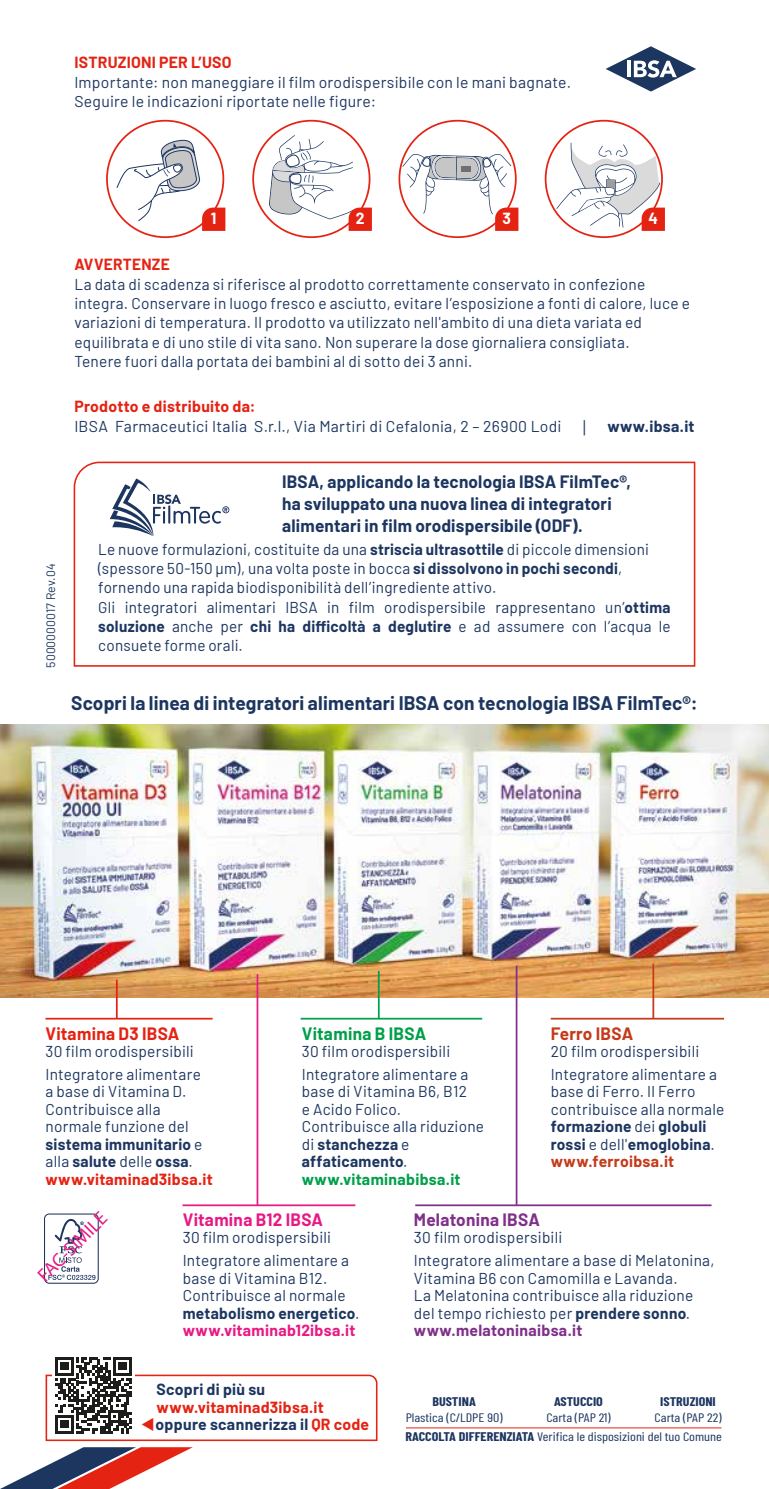
<style>
.page{position:relative;width:769px;height:1489px;background:#fff}
.page>*{position:absolute;margin:0;border:0;box-sizing:border-box;transform-origin:0 0}
.t1{font:700 19.25px "Barlow";letter-spacing:.005em;color:#1d3660}
.t2{font:19.25px "Myriad Pro";color:#e71a84}
.t3{font:700 17.5px/21.9px "Barlow";letter-spacing:.01em;color:#1d3660}
.t4{font:700 17.5px "Barlow";letter-spacing:.015em;color:#e71a84}
.t5{font:700 17.5px "Barlow";letter-spacing:.015em;color:#e42313}
.t6{font:700 17.5px "Barlow";letter-spacing:.015em;color:#7f3089}
.t7{font:700 17.5px "Barlow";letter-spacing:.015em;color:#009f4a}
.t8{font:700 17.5px "Barlow";letter-spacing:.01em;color:#c43a1a}
.t9{font:15.75px/17.5px "Barlow";letter-spacing:.015em;color:#1d3660}
.t10{font:700 15.75px "Barlow";letter-spacing:.02em;color:#1d3660}
.t11{font:700 15.75px "Barlow";letter-spacing:.015em;color:#e42313}
.t12{font:700 15.75px "Barlow";color:#fff}
.t13{font:12.25px/19.4px "Barlow Condensed";color:#1d3660;scale:1.15 1}
.t14{font:700 12.25px "Barlow Condensed";color:#1d3660;scale:1.15 1}
.t15{font:12.25px "Barlow";color:#1d3660}
.s1{font-weight:700;color:#e42313}
.s2{font-size:18.2px}
.s3{font-weight:700}
.s4{font-weight:700;color:#009f4a}
.s5{font-weight:700;color:#e71a84}
.s6{font-weight:700;color:#c43a1a}
.s7{font-weight:700;color:#7f3089}
.s8{color:#e42313}
</style>
<div class="page">
<svg style="left:73px;top:461px;width:623px;height:206px"></svg>
<svg style="left:110px;top:478px;width:119px;height:58px"></svg>
<hr style="left:406px;top:1427px;width:315px;height:1px;background:#e42313">
<svg style="left:116px;top:140px;width:109px;height:91px"></svg>
<svg style="left:269px;top:135px;width:103px;height:96px"></svg>
<svg style="left:402px;top:154px;width:116px;height:77px"></svg>
<svg style="left:556px;top:143px;width:109px;height:88px"></svg>
<svg style="left:606px;top:46px;width:90px;height:46px"></svg>
<svg style="left:2px;top:1357px;width:376px;height:131px"></svg>
<img style="left:0;top:724px;width:769px;height:273px">
<hr style="left:116px;top:979px;width:2px;height:39px;background:#e42313">
<hr style="left:45px;top:1017px;width:168px;height:2px;background:#e42313">
<hr style="left:257px;top:974px;width:1px;height:231px;background:#e71a84">
<hr style="left:183px;top:1204px;width:172px;height:2px;background:#e71a84">
<hr style="left:378px;top:970px;width:2px;height:48px;background:#009f4a">
<hr style="left:301px;top:1017px;width:181px;height:2px;background:#009f4a">
<hr style="left:652px;top:963px;width:2px;height:55px;background:#c43a1a">
<hr style="left:551px;top:1017px;width:173px;height:2px;background:#c43a1a">
<svg style="left:44px;top:1213px;width:55px;height:70px"></svg>
<hr style="left:516px;top:965px;width:1px;height:240px;background:#7f3089">
<hr style="left:415px;top:1204px;width:296px;height:2px;background:#7f3089">
<p class="t11" style="left:74px;top:51px;width:159px">ISTRUZIONI PER L’USO</p>
<p class="t9" style="left:74px;top:71px;width:498px;line-height:19.2px">Importante: non maneggiare il film orodispersibile con le mani bagnate.<br>Seguire le indicazioni riportate nelle figure:</p>
<p class="t12" style="left:211px;top:207px;width:7px">1</p>
<p class="t12" style="left:356px;top:207px;width:10px">2</p>
<p class="t12" style="left:502px;top:207px;width:10px">3</p>
<p class="t12" style="left:648px;top:207px;width:11px">4</p>
<p class="t15" style="left:42px;top:667px;width:106px;rotate:-90deg">5000000017 Rev.04</p>
<p class="t11" style="left:74px;top:253px;width:97px">AVVERTENZE</p>
<p class="t9" style="left:74px;top:273px;width:617px;line-height:19.2px">La data di scadenza si riferisce al prodotto correttamente conservato in confezione integra. Conservare in luogo fresco e asciutto, evitare l’esposizione a fonti di calore, luce e variazioni di temperatura. Il prodotto va utilizzato nell'ambito di una dieta variata ed equilibrata e di uno stile di vita sano. Non superare la dose giornaliera consigliata.<br>Tenere fuori dalla portata dei bambini al di sotto dei 3 anni.</p>
<p class="t9" style="left:74px;top:396px;width:513px;line-height:19.2px"><span class="s1">Prodotto e distribuito da:<br></span>IBSA Farmaceutici Italia S.r.l., Via Martiri di Cefalonia, 2 – 26900 Lodi <span class="s2">|</span></p>
<p class="t10" style="left:607px;top:414px;width:89px">www.ibsa.it</p>
<p class="t3" style="left:282px;top:470px;width:351px">IBSA, applicando la tecnologia IBSA FilmTec®, ha sviluppato una nuova linea di integratori alimentari in film orodispersibile (ODF).</p>
<p class="t9" style="left:98px;top:538px;width:574px;line-height:19.2px">Le nuove formulazioni, costituite da una <span class="s3">striscia ultrasottile</span> di piccole dimensioni (spessore 50-150 µm), una volta poste in bocca <span class="s3">si dissolvono in pochi secondi</span>, fornendo una rapida biodisponibilità dell’ingrediente attivo.<br>Gli integratori alimentari IBSA in film orodispersibile rappresentano un’<span class="s3">ottima soluzione</span> anche per <span class="s3">chi ha difficoltà a deglutire</span> e ad assumere con l’acqua le consuete forme orali.</p>
<p class="t1" style="left:71px;top:689px;width:628px">Scopri la linea di integratori alimentari IBSA con tecnologia IBSA FilmTec®:</p>
<p class="t5" style="left:45px;top:1020px;width:135px">Vitamina D3 IBSA</p>
<p class="t9" style="left:45px;top:1038px;width:157px;line-height:22.8px">30 film orodispersibili<br>Integratore alimentare</p>
<p class="t9" style="left:45px;top:1081px;width:169px">a base di Vitamina D.<br>Contribuisce alla normale funzione del <span class="s3">sistema immunitario</span> e alla <span class="s3">salute</span> delle <span class="s3">ossa</span>. <span class="s1">www.vitaminad3ibsa.it</span></p>
<p class="t7" style="left:302px;top:1020px;width:126px">Vitamina B IBSA</p>
<p class="t9" style="left:302px;top:1038px;width:168px;line-height:22.8px">30 film orodispersibili<br>Integratore alimentare a</p>
<p class="t9" style="left:302px;top:1081px;width:184px">base di Vitamina B6, B12<br>e Acido Folico.<br>Contribuisce alla riduzione di <span class="s3">stanchezza</span> e <span class="s3">affaticamento</span>. <span class="s4">www.vitaminabibsa.it</span></p>
<p class="t4" style="left:183px;top:1206px;width:142px">Vitamina B12 IBSA</p>
<p class="t9" style="left:183px;top:1224px;width:168px;line-height:22.8px">30 film orodispersibili<br>Integratore alimentare a</p>
<p class="t9" style="left:183px;top:1267px;width:178px">base di Vitamina B12.<br>Contribuisce al normale <span class="s3">metabolismo energetico</span>. <span class="s5">www.vitaminab12ibsa.it</span></p>
<p class="t8" style="left:551px;top:1020px;width:84px">Ferro IBSA</p>
<p class="t9" style="left:551px;top:1038px;width:168px;line-height:22.8px">20 film orodispersibili<br>Integratore alimentare a</p>
<p class="t9" style="left:551px;top:1081px;width:175px">base di Ferro. Il Ferro contribuisce alla normale <span class="s3">formazione</span> dei <span class="s3">globuli rossi</span> e dell'<span class="s3">emoglobina</span>. <span class="s6">www.ferroibsa.it</span></p>
<p class="t2" style="left:32px;top:1269px;width:91px;rotate:-45deg">FAC-SIMILE</p>
<p class="t6" style="left:414px;top:1206px;width:127px">Melatonina IBSA</p>
<p class="t9" style="left:414px;top:1224px;width:302px;line-height:22.8px">30 film orodispersibili<br>Integratore alimentare a base di Melatonina,</p>
<p class="t9" style="left:414px;top:1267px;width:281px">Vitamina B6 con Camomilla e Lavanda.<br>La Melatonina contribuisce alla riduzione del tempo richiesto per <span class="s3">prendere sonno</span>. <span class="s7">www.melatoninaibsa.it</span></p>
<p class="t10" style="left:157px;top:1377px;width:110px">Scopri di più su</p>
<p class="t11" style="left:157px;top:1395px;width:169px">www.vitaminad3ibsa.it</p>
<p class="t10" style="left:141px;top:1412px;width:230px"><span class="s8">▼</span>oppure scannerizza il <span class="s8">QR code</span></p>
<p class="t14" style="left:432px;top:1392px;width:39px">BUSTINA</p>
<p class="t13" style="left:406px;top:1406px;width:277px">Plastica (C/LDPE 90)<br><span class="s3">RACCOLTA DIFFERENZIATA</span> Verifica le disposizioni del tuo Comune</p>
<p class="t14" style="left:554px;top:1392px;width:44px">ASTUCCIO</p>
<p class="t13" style="left:546px;top:1406px;width:57px">Carta (PAP 21)</p>
<p class="t14" style="left:660px;top:1392px;width:50px">ISTRUZIONI</p>
<p class="t13" style="left:655px;top:1406px;width:60px">Carta (PAP 22)</p>
</div>
